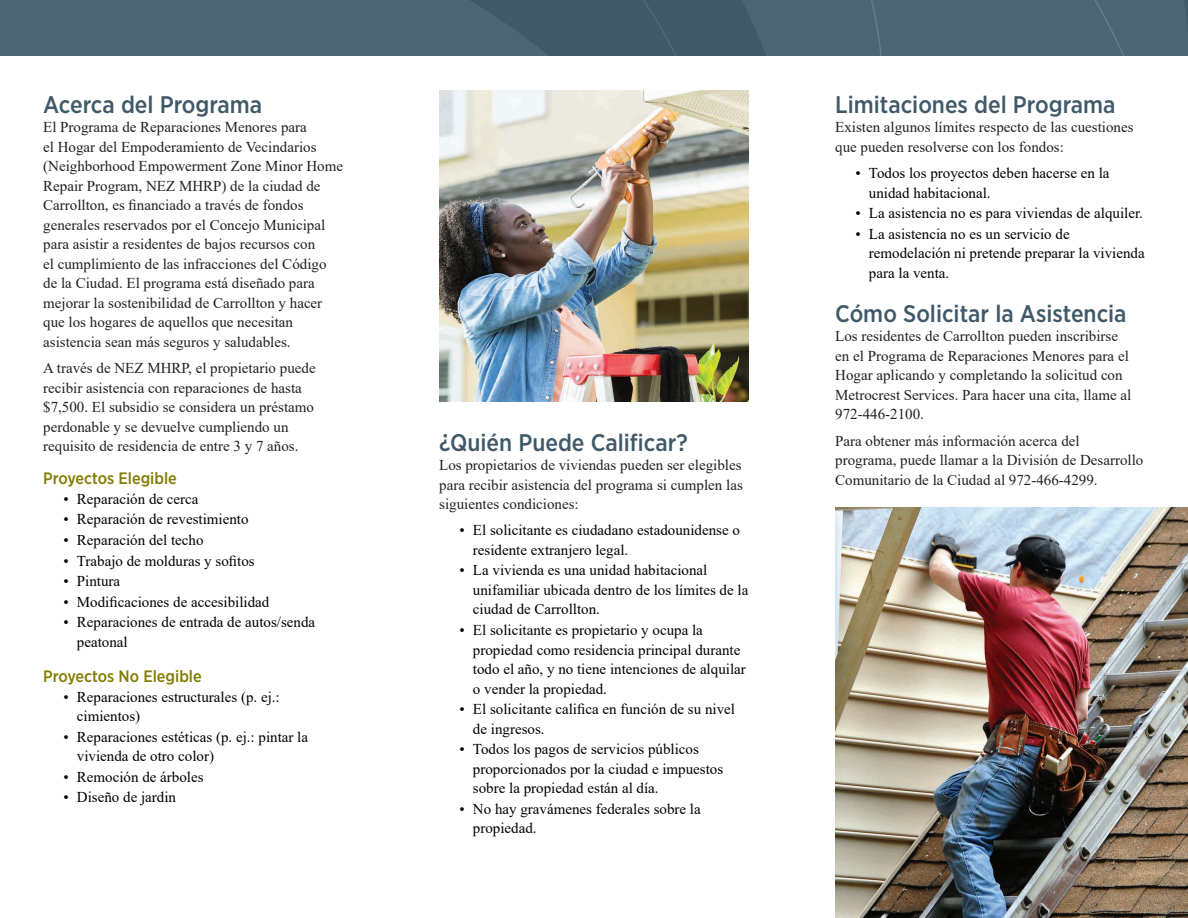
<style>
.page{position:relative;width:1188px;height:918px;background:#fff}
.page>*{position:absolute;margin:0;border:0;box-sizing:border-box;transform-origin:0 0}
.Heading{font:500 24px "Gotham Narrow";color:#405968}
.Sub_Heading{font:500 16.5px "Gotham Narrow";color:#827c00}
.Body{font:15px/19.5px "Times New Roman";color:#231f20}
.t1{font:15px/19.5px "Times New Roman";color:#000001}
</style>
<div class="page">
<svg style="left:0;top:0;width:1172px;height:56px"></svg>
<img style="left:439px;top:90px;width:310px;height:312px">
<img style="left:835px;top:508px;width:353px;height:410px">
<p class="Heading" style="left:43px;top:89px;width:221px">Acerca del Programa</p>
<p class="Body" style="left:43px;top:117px;width:301px">El Programa de Reparaciones Menores para<br>el Hogar del Empoderamiento de Vecindarios (Neighborhood Empowerment Zone Minor Home Repair Program, NEZ MHRP) de la ciudad de Carrollton, es financiado a través de fondos generales reservados por el Concejo Municipal para asistir a residentes de bajos recursos con<br>el cumplimiento de las infracciones del Código de la Ciudad. El programa está diseñado para mejorar la sostenibilidad de Carrollton y hacer que los hogares de aquellos que necesitan asistencia sean más seguros y saludables.</p>
<p class="Body" style="left:43px;top:358px;width:274px">A través de NEZ MHRP, el propietario puede recibir asistencia con reparaciones de hasta $7,500. El subsidio se considera un préstamo perdonable y se devuelve cumpliendo un requisito de residencia de entre 3 y 7 años.</p>
<p class="Sub_Heading" style="left:43px;top:468px;width:135px">Proyectos Elegible</p>
<p class="t1" style="left:63px;top:489px;width:137px">• Reparación de cerca</p>
<p class="t1" style="left:63px;top:509px;width:187px">• Reparación de revestimiento</p>
<p class="t1" style="left:63px;top:530px;width:142px">• Reparación del techo</p>
<p class="t1" style="left:63px;top:550px;width:193px">• Trabajo de molduras y sofitos</p>
<p class="t1" style="left:63px;top:571px;width:58px">• Pintura</p>
<p class="t1" style="left:63px;top:591px;width:207px">• Modificaciones de accesibilidad</p>
<p class="t1" style="left:77px;top:612px;width:240px;text-indent:-14px">• Reparaciones de entrada de autos/senda peatonal</p>
<p class="Sub_Heading" style="left:43px;top:666px;width:160px">Proyectos No Elegible</p>
<p class="t1" style="left:77px;top:686px;width:204px;text-indent:-14px">• Reparaciones estructurales (p. ej.: cimientos)</p>
<p class="t1" style="left:77px;top:726px;width:233px;text-indent:-14px">• Reparaciones estéticas (p. ej.: pintar la vivienda de otro color)</p>
<p class="t1" style="left:63px;top:766px;width:142px">• Remoción de árboles</p>
<p class="t1" style="left:63px;top:787px;width:114px">• Diseño de jardin</p>
<p class="Heading" style="left:439px;top:427px;width:250px">¿Quién Puede Calificar?</p>
<p class="Body" style="left:439px;top:455px;width:305px;text-align:justify">Los propietarios de viviendas pueden ser elegibles para recibir asistencia del programa si cumplen las siguientes condiciones:</p>
<p class="t1" style="left:473px;top:520px;width:269px;text-indent:-14px">• El solicitante es ciudadano estadounidense o residente extranjero legal.</p>
<p class="t1" style="left:473px;top:560px;width:277px;text-indent:-14px">• La vivienda es una unidad habitacional unifamiliar ubicada dentro de los límites de la ciudad de Carrollton.</p>
<p class="t1" style="left:473px;top:620px;width:274px;text-indent:-14px">• El solicitante es propietario y ocupa la propiedad como residencia principal durante todo el año, y no tiene intenciones de alquilar o vender la propiedad.</p>
<p class="t1" style="left:473px;top:699px;width:264px;text-indent:-14px">• El solicitante califica en función de su nivel de ingresos.</p>
<p class="t1" style="left:473px;top:739px;width:252px;text-indent:-14px">• Todos los pagos de servicios públicos proporcionados por la ciudad e impuestos sobre la propiedad están al día.</p>
<p class="t1" style="left:473px;top:799px;width:229px;text-indent:-14px">• No hay gravámenes federales sobre la propiedad.</p>
<p class="Heading" style="left:835px;top:89px;width:282px">Limitaciones del Programa</p>
<p class="Body" style="left:835px;top:117px;width:300px">Existen algunos límites respecto de las cuestiones que pueden resolverse con los fondos:</p>
<p class="t1" style="left:869px;top:163px;width:242px;text-indent:-14px">• Todos los proyectos deben hacerse en la unidad habitacional.</p>
<p class="t1" style="left:855px;top:203px;width:289px">• La asistencia no es para viviendas de alquiler.</p>
<p class="t1" style="left:869px;top:223px;width:277px;text-indent:-14px">• La asistencia no es un servicio de remodelación ni pretende preparar la vivienda para la venta.</p>
<p class="Heading" style="left:835px;top:298px;width:293px">Cómo Solicitar la Asistencia</p>
<p class="Body" style="left:835px;top:326px;width:298px">Los residentes de Carrollton pueden inscribirse en el Programa de Reparaciones Menores para el Hogar aplicando y completando la solicitud con Metrocrest Services. Para hacer una cita, llame al 972-446-2100.</p>
<p class="Body" style="left:835px;top:430px;width:310px">Para obtener más información acerca del programa, puede llamar a la División de Desarrollo<br>Comunitario de la Ciudad al 972-466-4299.</p>
</div>
